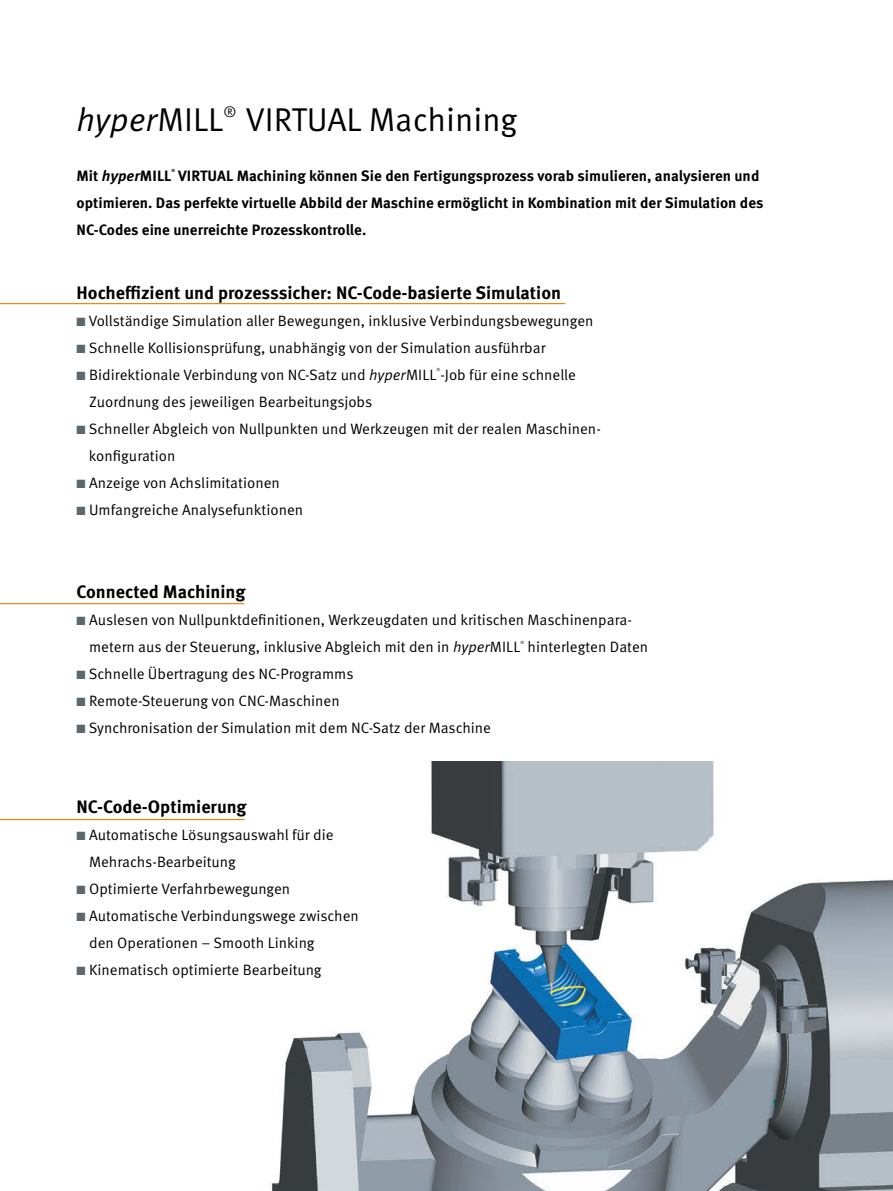
<style>
.page{position:relative;width:893px;height:1191px;background:#fff}
.page>*{position:absolute;margin:0;border:0;box-sizing:border-box;transform-origin:0 0}
.t1{font:33px "Meta Pro";color:#000}
.t2{font:700 18px "Meta Pro";color:#000}
.t3{font:15px/27px "Meta Pro";color:#000}
.t4{font:700 15px/27px "Meta Pro";color:#000}
.t5{font:4.35px "Meta Pro";color:#000}
.t6{font:700 4.35px "Meta Pro";color:#000}
.s1{font-style:italic}
.s2{color:#5d686e}
</style>
<div class="page">
<img style="left:205px;top:762px;width:688px;height:429px">
<hr style="left:0;top:303px;width:566px;height:1px;background:#ef7d00">
<hr style="left:0;top:603px;width:244px;height:1px;background:#ef7d00">
<hr style="left:0;top:819px;width:244px;height:1px;background:#ef7d00">
<h1 class="t1" style="left:77px;top:100px;width:442px"><span class="s1">hyper</span>MILL<sup>®</sup> VIRTUAL Machining</h1>
<p class="t4" style="left:77px;top:162px;width:96px">Mit <span class="s1">hyper</span>MILL</p>
<p class="t6" style="left:172px;top:168px;width:5px">®</p>
<p class="t4" style="left:77px;top:162px;width:688px;text-indent:102px">VIRTUAL Machining können Sie den Fertigungsprozess vorab simulieren, analysieren und optimieren. Das perfekte virtuelle Abbild der Maschine ermöglicht in Kombination mit der Simulation des<br>NC-Codes eine unerreichte Prozesskontrolle.</p>
<p class="t2" style="left:77px;top:281px;width:486px">Hocheffizient und prozesssicher: NC-Code-basierte Simulation</p>
<p class="t3" style="left:77px;top:307px;width:518px"><span class="s2">■</span> Vollständige Simulation aller Bewegungen, inklusive Verbindungsbewegungen</p>
<p class="t3" style="left:77px;top:334px;width:471px"><span class="s2">■</span> Schnelle Kollisionsprüfung, unabhängig von der Simulation ausführbar</p>
<p class="t3" style="left:77px;top:361px;width:501px"><span class="s2">■</span> Bidirektionale Verbindung von NC-Satz und <span class="s1">hyper</span>MILL -Job für eine schnelle</p>
<p class="t5" style="left:437px;top:367px;width:5px">®</p>
<p class="t3" style="left:89px;top:388px;width:285px">Zuordnung des jeweiligen Bearbeitungsjobs</p>
<p class="t3" style="left:89px;top:415px;width:513px;text-indent:-12px"><span class="s2">■</span> Schneller Abgleich von Nullpunkten und Werkzeugen mit der realen Maschinen&shy;konfiguration</p>
<p class="t3" style="left:77px;top:469px;width:205px"><span class="s2">■</span> Anzeige von Achslimitationen</p>
<p class="t3" style="left:77px;top:496px;width:228px"><span class="s2">■</span> Umfangreiche Analysefunktionen</p>
<p class="t2" style="left:77px;top:581px;width:171px">Connected Machining</p>
<p class="t3" style="left:89px;top:607px;width:544px;text-indent:-13px"><span class="s2">■</span> Auslesen von Nullpunktdefinitionen, Werkzeugdaten und kritischen Maschinenpara&shy;metern aus der Steuerung, inklusive Abgleich mit den in <span class="s1">hyper</span>MILL</p>
<p class="t5" style="left:520px;top:640px;width:5px">®</p>
<p class="t3" style="left:528px;top:634px;width:122px">hinterlegten Daten</p>
<p class="t3" style="left:77px;top:661px;width:279px"><span class="s2">■</span> Schnelle Übertragung des NC-Programms</p>
<p class="t3" style="left:77px;top:688px;width:265px"><span class="s2">■</span> Remote-Steuerung von CNC-Maschinen</p>
<p class="t3" style="left:77px;top:715px;width:416px"><span class="s2">■</span> Synchronisation der Simulation mit dem NC-Satz der Maschine</p>
<p class="t2" style="left:77px;top:795px;width:172px">NC-Code-Optimierung</p>
<p class="t3" style="left:89px;top:821px;width:246px;text-indent:-13px"><span class="s2">■</span> Automatische Lösungsauswahl für die<br>Mehrachs-Bearbeitung</p>
<p class="t3" style="left:77px;top:875px;width:215px"><span class="s2">■</span> Optimierte Verfahrbewegungen</p>
<p class="t3" style="left:89px;top:902px;width:271px;text-indent:-13px"><span class="s2">■</span> Automatische Verbindungswege zwischen den Operationen – Smooth Linking</p>
<p class="t3" style="left:77px;top:956px;width:247px"><span class="s2">■</span> Kinematisch optimierte Bearbeitung</p>
</div>
